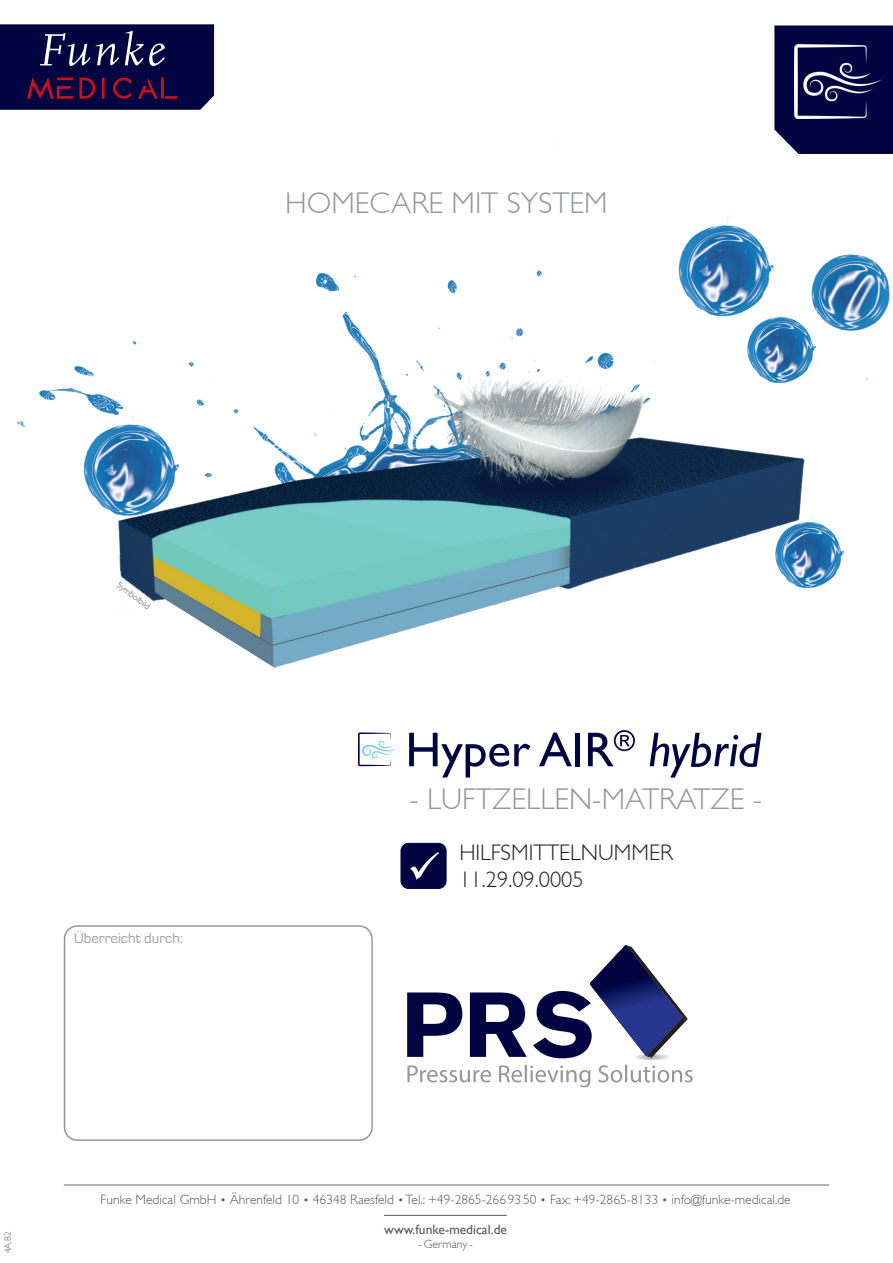
<style>
.page{position:relative;width:893px;height:1263px;background:#fff}
.page>*{position:absolute;margin:0;border:0;box-sizing:border-box;transform-origin:0 0}
.t1{font:300 30px "Gill Sans";color:#939598}
.t2{font:300 22.5px/27px "Gill Sans";color:#231f20}
.t3{font:15px "Eurostile";color:#9d9e9e}
.t4{font:300 13.5px "Gill Sans";color:#57585a}
.t5{font:13.5px "Gill Sans";color:#57585a}
.t6{font:300 12px "Gill Sans";color:#57585a}
.t7{font:300 9px "Gill Sans";color:#57585a}
.s1{font-size:12px}
</style>
<div class="page">
<svg style="left:0;top:24px;width:214px;height:82px;background:#171349"></svg>
<hr style="left:384px;top:1215px;width:123px;height:1px;background:#57585a">
<hr style="left:64px;top:1184px;width:765px;height:1px;background:#808285">
<div style="left:401px;top:843px;width:45px;height:45px;background:#000541;border-radius:7px"></div>
<div style="left:401px;top:843px;width:45px;height:46px;border:1px solid #000541;border-radius:7px"></div>
<svg style="left:410px;top:852px;width:29px;height:28px"></svg>
<img style="left:0;top:106px;width:890px;height:321px">
<img style="left:29px;top:410px;width:51px;height:17px">
<img style="left:833px;top:533px;width:11px;height:44px">
<img style="left:713px;top:305px;width:121px;height:109px">
<div style="left:64px;top:925px;width:309px;height:216px;border:2px solid #949697;border-radius:13px"></div>
<svg style="left:407px;top:1065px;width:286px;height:22px"></svg>
<svg style="left:407px;top:945px;width:280px;height:113px"></svg>
<img style="left:80px;top:314px;width:753px;height:354px">
<svg style="left:358px;top:732px;width:39px;height:34px"></svg>
<svg style="left:409px;top:733px;width:121px;height:44px"></svg>
<svg style="left:539px;top:732px;width:33px;height:34px"></svg>
<hr style="left:576px;top:733px;width:4px;height:33px;background:#000541">
<svg style="left:588px;top:730px;width:47px;height:36px"></svg>
<svg style="left:650px;top:733px;width:111px;height:44px"></svg>
<div style="left:774px;top:26px;width:119px;height:128px;background:#000541"></div>
<img style="left:794px;top:45px;width:87px;height:73px">
<h1 class="t1" style="left:285px;top:186px;width:324px">HOMECARE MIT SYSTEM</h1>
<p class="t7" style="left:121px;top:580px;width:40px;rotate:37deg">Symbolbild</p>
<p class="t3" style="left:74px;top:930px;width:110px">Überreicht durch:</p>
<h1 class="t1" style="left:409px;top:782px;width:354px">- LUFTZELLEN-MATRATZE -</h1>
<h2 class="t2" style="left:459px;top:839px;width:215px">HILFSMITTELNUMMER<br>11.29.09.0005</h2>
<p class="t7" style="left:3px;top:1253px;width:23px;rotate:-90deg">4A.B2</p>
<p class="t4" style="left:101px;top:1192px;width:692px">Funke Medical GmbH <span class="s1">•</span> Ährenfeld 10 <span class="s1">•</span> 46348 Raesfeld <span class="s1">•</span> Tel.: +49-2865-266 9350 <span class="s1">•</span> Fax: +49-2865-8133 <span class="s1">•</span> info@funke-medical.de</p>
<p class="t5" style="left:384px;top:1222px;width:124px">www.funke-medical.de</p>
<p class="t6" style="left:418px;top:1238px;width:56px">-Germany -</p>
</div>
